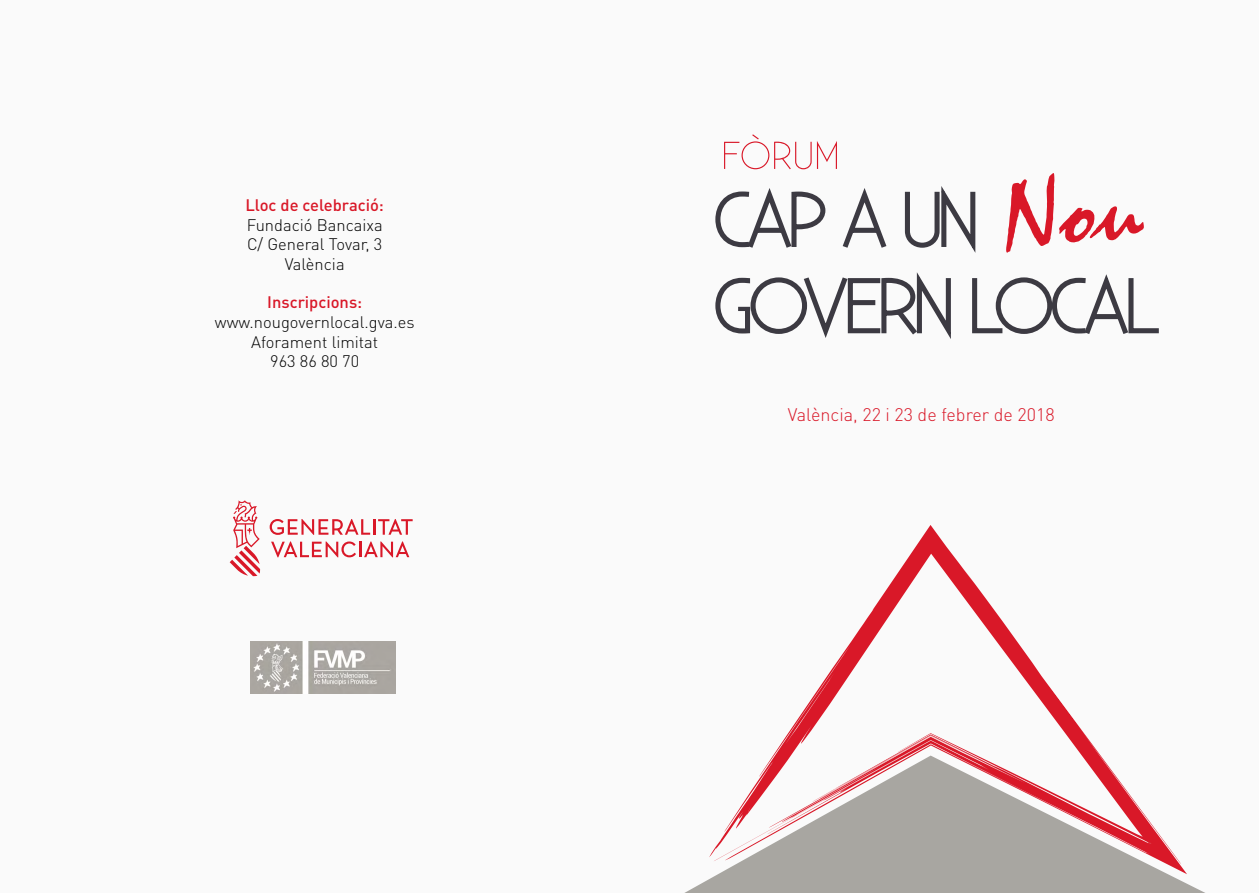
<style>
.page{position:relative;width:1259px;height:893px;background:#fafafa}
.page>*{position:absolute;margin:0;border:0;box-sizing:border-box;transform-origin:0 0}
.t1{font:300 18px "DIN Pro";color:#d91828}
.t2{font:300 16.5px/19.8px "DIN Pro";color:#000;text-align:center}
.t3{font:500 16.5px "DIN Pro";color:#d91828}
</style>
<div class="page">
<svg style="left:773px;top:525px;width:328px;height:231px"></svg>
<svg style="left:684px;top:756px;width:521px;height:137px"></svg>
<img style="left:251px;top:641px;width:145px;height:52px">
<svg style="left:724px;top:134px;width:87px;height:35px"></svg>
<svg style="left:817px;top:141px;width:20px;height:28px"></svg>
<svg style="left:715px;top:188px;width:111px;height:60px"></svg>
<svg style="left:842px;top:188px;width:45px;height:60px"></svg>
<svg style="left:904px;top:186px;width:72px;height:67px"></svg>
<svg style="left:1006px;top:173px;width:138px;height:80px"></svg>
<svg style="left:715px;top:272px;width:236px;height:67px"></svg>
<svg style="left:972px;top:275px;width:187px;height:59px"></svg>
<hr style="left:738px;top:307px;width:12px;height:4px;background:#3c3a42">
<svg style="left:270px;top:519px;width:143px;height:16px"></svg>
<svg style="left:271px;top:541px;width:138px;height:16px"></svg>
<svg style="left:230px;top:500px;width:30px;height:76px"></svg>
<p class="t3" style="left:245px;top:194px;width:140px">Lloc de celebració:</p>
<p class="t2" style="left:247px;top:214px;width:138px">Fundació Bancaixa<br>C/ General Tovar, 3<br>València</p>
<p class="t3" style="left:267px;top:291px;width:97px">Inscripcions:</p>
<p class="t2" style="left:215px;top:311px;width:201px">www.nougovernlocal.gva.es<br>Aforament limitat<br>963 86 80 70</p>
<p class="t1" style="left:788px;top:402px;width:268px">València, 22 i 23 de febrer de 2018</p>
</div>
